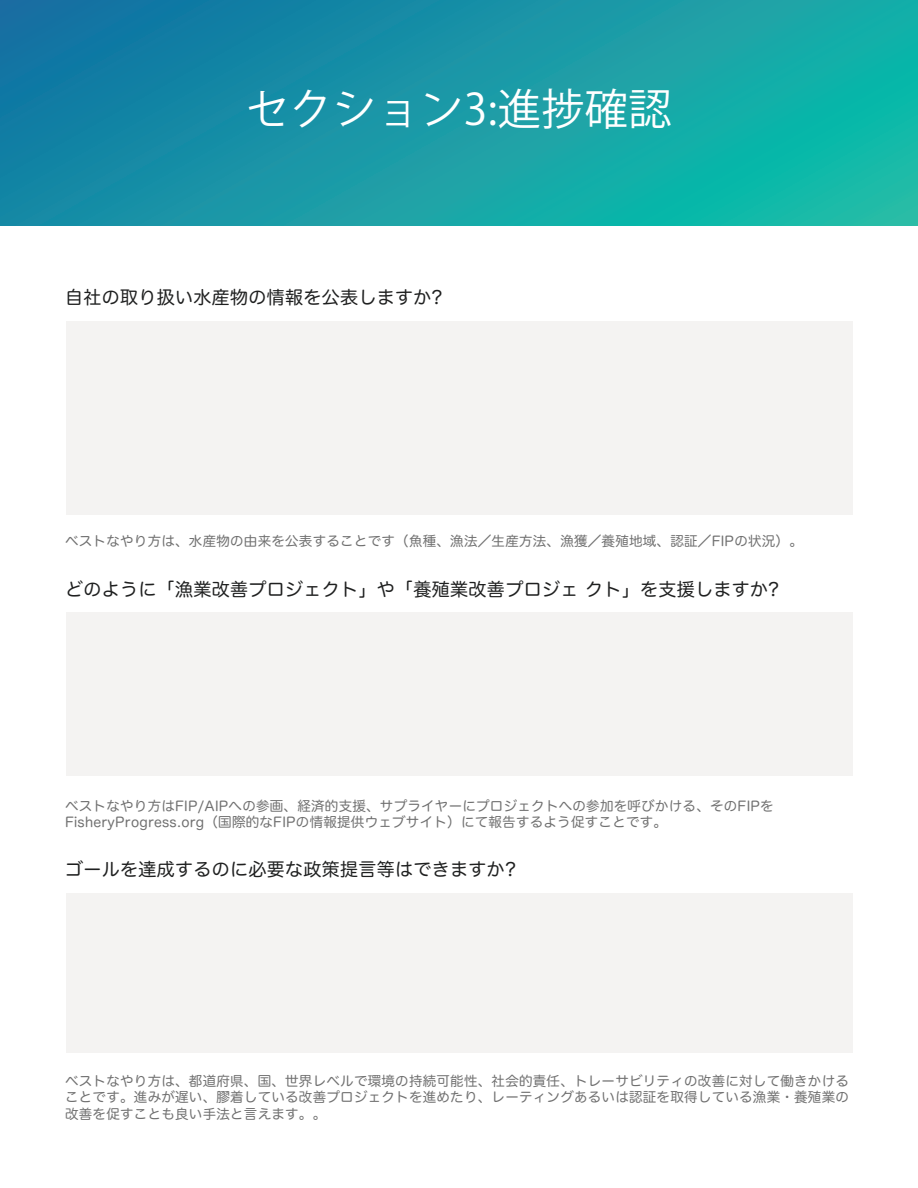
<style>
.page{position:relative;width:918px;height:1188px;background:#fff}
.page>*{position:absolute;margin:0;border:0;box-sizing:border-box;transform-origin:0 0}
.t1{font:43.2px "Koz Go Pr 6 N";letter-spacing:.01em;color:#fff}
.t2{font:18px "Hira Maru Pro N W4";letter-spacing:.02em;color:#1f2020}
.t3{font:13.5px/16.2px "Hira Maru Pro N W4";letter-spacing:.02em;color:#707070;text-align:justify}
</style>
<div class="page">
<div style="left:67px;top:893px;width:786px;height:159px;background:#f4f3f2"></div>
<svg style="left:0;top:0;width:918px;height:226px;background:#1598a6"></svg>
<div style="left:67px;top:321px;width:786px;height:194px;background:#f4f3f2"></div>
<div style="left:67px;top:613px;width:786px;height:163px;background:#f4f3f2"></div>
<h1 class="t1" style="left:246px;top:84px;width:427px">セクション3:進捗確認</h1>
<h2 class="t2" style="left:65px;top:282px;width:379px">自社の取り扱い水産物の情報を公表しますか?</h2>
<p class="t3" style="left:65px;top:532px;width:739px">ベストなやり方は、水産物の由来を公表することです（魚種、漁法／生産方法、漁獲／養殖地域、認証／FIPの状況）。</p>
<h2 class="t2" style="left:65px;top:573px;width:715px">どのように「漁業改善プロジェクト」や「養殖業改善プロジェ クト」を支援しますか?</h2>
<p class="t3" style="left:65px;top:797px;width:710px">ベストなやり方はFIP/AIPへの参画、経済的支援、サプライヤーにプロジェクトへの参加を呼びかける、そのFIPを<br>FisheryProgress.org（国際的なFIPの情報提供ウェブサイト）にて報告するよう促すことです。</p>
<h2 class="t2" style="left:65px;top:854px;width:452px">ゴールを達成するのに必要な政策提言等はできますか?</h2>
<p class="t3" style="left:65px;top:1072px;width:785px">ベストなやり方は、都道府県、国、世界レベルで環境の持続可能性、社会的責任、トレーサビリティの改善に対して働きかけることです。進みが遅い、膠着している改善プロジェクトを進めたり、レーティングあるいは認証を取得している漁業・養殖業の改善を促すことも良い手法と言えます。。</p>
</div>
